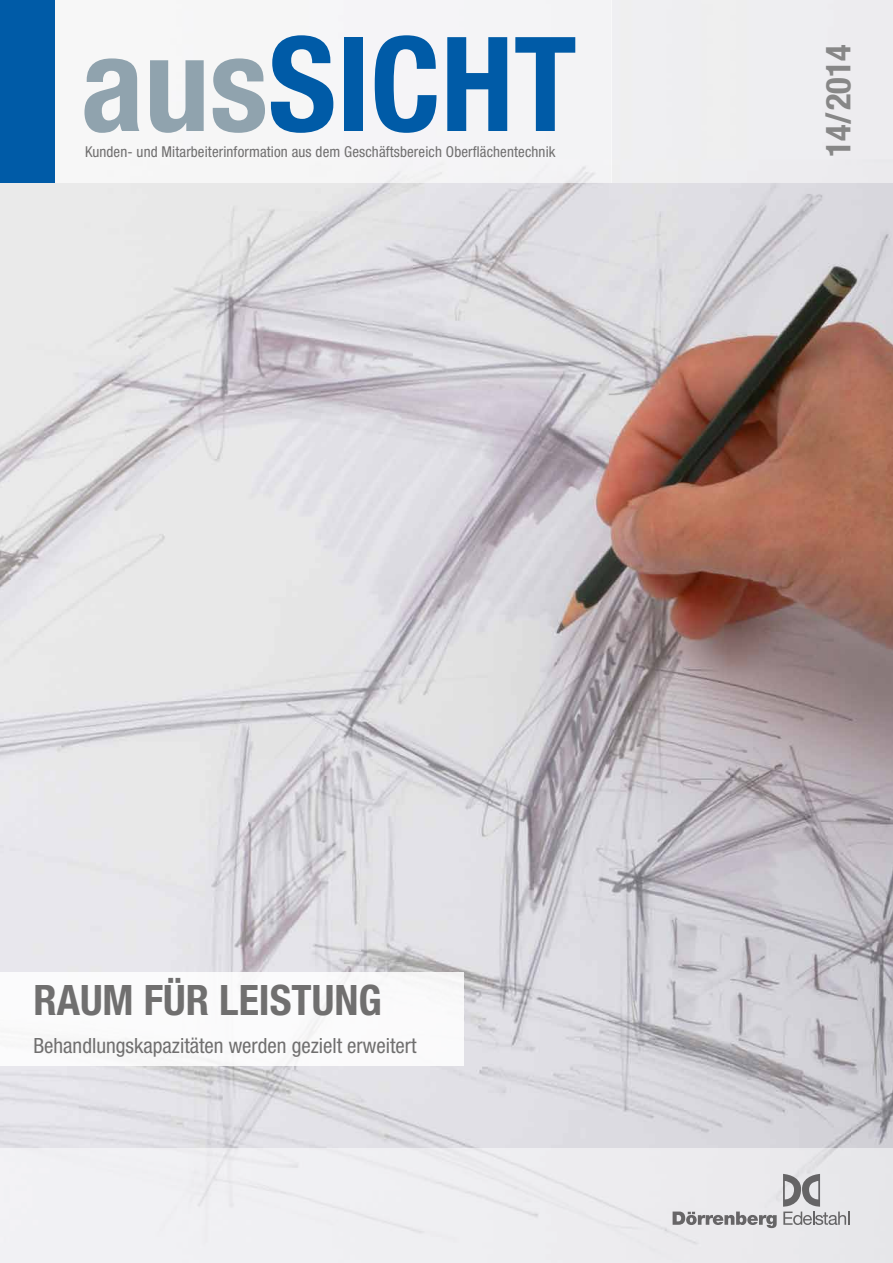
<style>
.page{position:relative;width:893px;height:1263px;background:#fff}
.page>*{position:absolute;margin:0;border:0;box-sizing:border-box;transform-origin:0 0}
.t1{font:700 condensed 131.4px "Helvetica Neue LT";color:#005ba7}
.t2{font:700 condensed 42px "Helvetica Neue LT";color:#706f6f}
.t3{font:700 condensed 34.35px "Helvetica Neue LT";color:#878787}
.t4{font:condensed 21px "Helvetica Neue LT";color:#706f6f}
.t5{font:condensed 15px "Helvetica Neue LT";letter-spacing:.01em;color:#706f6f}
.s1{color:#90a3ae}
</style>
<div class="page">
<img style="left:0;top:183px;width:893px;height:965px">
<div style="left:40px;top:0;width:572px;height:183px;background:#f6f6f6"></div>
<div style="left:0;top:1148px;width:893px;height:115px;background:#efeff2"></div>
<div style="left:612px;top:0;width:281px;height:183px;background:#eeeef1"></div>
<div style="left:0;top:0;width:54px;height:183px;background:#005ba7"></div>
<svg style="left:673px;top:1211px;width:104px;height:17px"></svg>
<svg style="left:783px;top:1174px;width:66px;height:51px"></svg>
<div style="left:0;top:972px;width:464px;height:93px;background:#fff"></div>
<h1 class="t1" style="left:81px;top:5px;width:498px"><span class="s1">aus</span>SICHT</h1>
<p class="t5" style="left:85px;top:143px;width:472px">Kunden- und Mitarbeiterinformation aus dem Geschäftsbereich Oberflächentechnik</p>
<h3 class="t3" style="left:817px;top:157px;width:115px;rotate:-90deg">14/2014</h3>
<h2 class="t2" style="left:33px;top:974px;width:350px">RAUM FÜR LEISTUNG</h2>
<h3 class="t4" style="left:33px;top:1033px;width:385px">Behandlungskapazitäten werden gezielt erweitert</h3>
</div>
